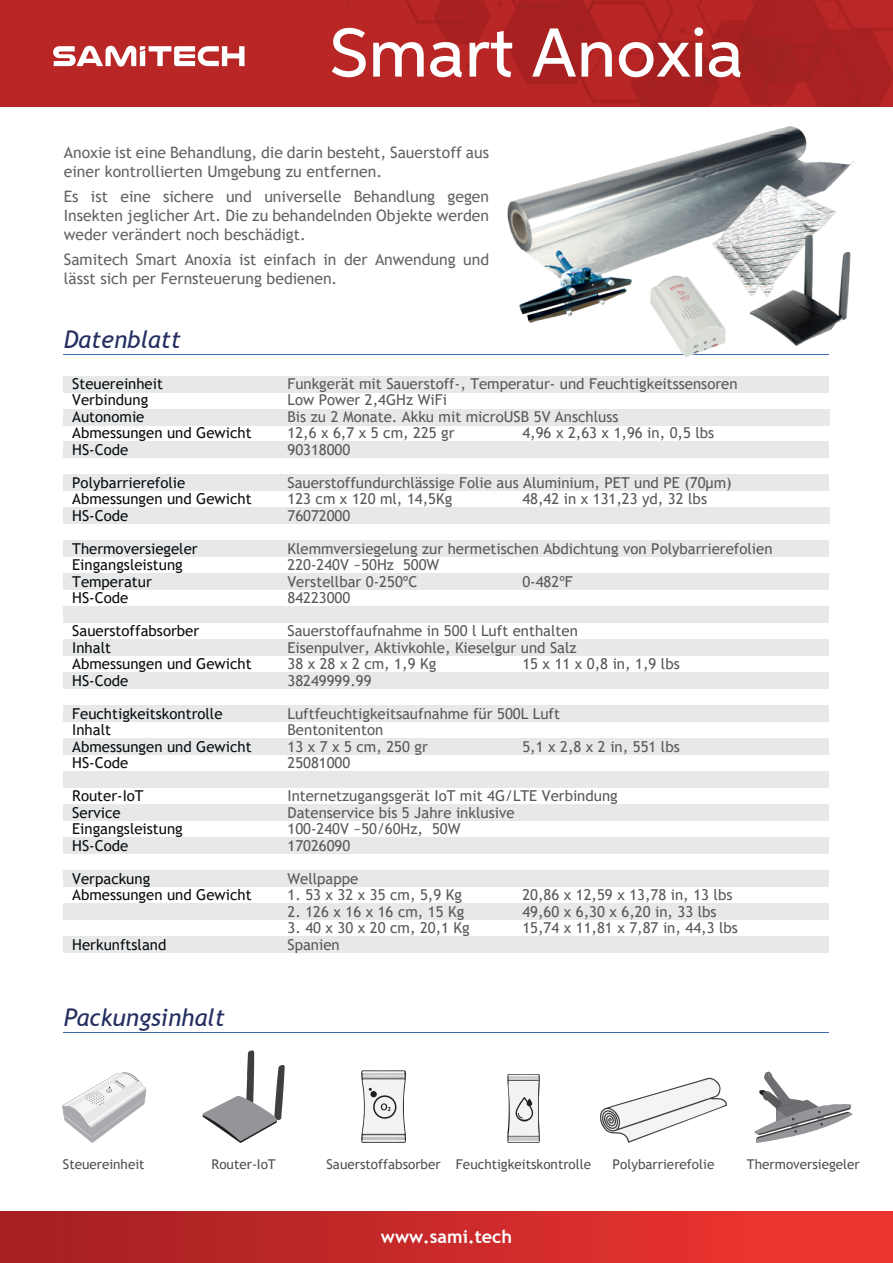
<style>
.page{position:relative;width:893px;height:1263px;background:#fff}
.page>*{position:absolute;margin:0;border:0;box-sizing:border-box;transform-origin:0 0}
.t1{font:500 69.15px "Aspira";color:#fff}
.t2{font:italic 24px "Trebuchet MS";color:#242e60}
.t3{font:700 18px "Trebuchet MS";color:#fff}
.t4{font:15.75px/18.9px "Trebuchet MS";color:#616364}
.t5{font:15px/16.5px "Trebuchet MS";color:#58595b}
.t6{font:15px/16.5px "Trebuchet MS";color:#0b0e10}
.t7{font:15px/16.5px "Trebuchet MS";color:#57585a}
.t8{font:13.5px "Trebuchet MS";color:#4f5252}
</style>
<div class="page">
<div style="left:64px;top:904px;width:765px;height:16px;background:#e7e8e9"></div>
<div style="left:64px;top:871px;width:765px;height:16px;background:#e7e8e9"></div>
<div style="left:64px;top:936px;width:765px;height:17px;background:#e7e8e9"></div>
<div style="left:64px;top:574px;width:765px;height:16px;background:#e7e8e9"></div>
<div style="left:64px;top:541px;width:765px;height:16px;background:#e7e8e9"></div>
<div style="left:64px;top:607px;width:765px;height:16px;background:#e7e8e9"></div>
<div style="left:64px;top:640px;width:765px;height:16px;background:#e7e8e9"></div>
<div style="left:64px;top:673px;width:765px;height:16px;background:#e7e8e9"></div>
<div style="left:64px;top:739px;width:765px;height:16px;background:#e7e8e9"></div>
<div style="left:64px;top:706px;width:765px;height:16px;background:#e7e8e9"></div>
<div style="left:64px;top:772px;width:765px;height:16px;background:#e7e8e9"></div>
<div style="left:64px;top:805px;width:765px;height:16px;background:#e7e8e9"></div>
<div style="left:64px;top:838px;width:765px;height:16px;background:#e7e8e9"></div>
<div style="left:0;top:1212px;width:893px;height:51px;background:linear-gradient(to right,#a22022,#f43631)"></div>
<div style="left:0;top:0;width:893px;height:106px;background:#b92626"></div>
<svg style="left:405px;top:0;width:488px;height:106px"></svg>
<svg style="left:53px;top:46px;width:191px;height:21px"></svg>
<hr style="left:64px;top:354px;width:765px;height:1px;background:#3d68b2">
<hr style="left:64px;top:1032px;width:765px;height:1px;background:#3d68b2">
<div style="left:64px;top:409px;width:765px;height:16px;background:#e7e8e9"></div>
<div style="left:64px;top:376px;width:765px;height:16px;background:#e7e8e9"></div>
<div style="left:64px;top:442px;width:765px;height:16px;background:#e7e8e9"></div>
<div style="left:64px;top:475px;width:765px;height:16px;background:#e7e8e9"></div>
<div style="left:64px;top:508px;width:765px;height:16px;background:#e7e8e9"></div>
<svg style="left:507px;top:1074px;width:33px;height:69px"></svg>
<svg style="left:203px;top:1050px;width:82px;height:93px"></svg>
<svg style="left:754px;top:1071px;width:99px;height:72px"></svg>
<svg style="left:600px;top:1077px;width:127px;height:66px"></svg>
<svg style="left:361px;top:1070px;width:45px;height:73px"></svg>
<svg style="left:62px;top:1072px;width:84px;height:71px"></svg>
<img style="left:507px;top:126px;width:347px;height:231px">
<h1 class="t1" style="left:330px;top:11px;width:415px">Smart Anoxia</h1>
<p class="t4" style="left:64px;top:143px;width:427px">Anoxie ist eine Behandlung, die darin besteht, Sauerstoff aus einer kontrollierten Umgebung zu entfernen.</p>
<p class="t4" style="left:64px;top:187px;width:427px;text-align:justify">Es ist eine sichere und universelle Behandlung gegen Insekten jeglicher Art. Die zu behandelnden Objekte werden weder verändert noch beschädigt.</p>
<p class="t4" style="left:64px;top:250px;width:427px">Samitech Smart Anoxia ist einfach in der Anwendung und lässt sich per Fernsteuerung bedienen.</p>
<h2 class="t2" style="left:64px;top:325px;width:119px">Datenblatt</h2>
<p class="t6" style="left:72px;top:375px;width:181px">Steuereinheit<br>Verbindung<br>Autonomie<br>Abmessungen und Gewicht<br>HS-Code</p>
<p class="t6" style="left:72px;top:474px;width:181px">Polybarrierefolie<br>Abmessungen und Gewicht<br>HS-Code</p>
<p class="t6" style="left:72px;top:540px;width:127px">Thermoversiegeler<br>Eingangsleistung<br>Temperatur<br>HS-Code</p>
<p class="t6" style="left:72px;top:623px;width:181px">Sauerstoffabsorber<br>Inhalt<br>Abmessungen und Gewicht<br>HS-Code</p>
<p class="t6" style="left:72px;top:705px;width:181px">Feuchtigkeitskontrolle<br>Inhalt<br>Abmessungen und Gewicht<br>HS-Code</p>
<p class="t6" style="left:72px;top:788px;width:112px">Router-IoT<br>Service<br>Eingangsleistung<br>HS-Code</p>
<p class="t6" style="left:72px;top:870px;width:181px">Verpackung<br>Abmessungen und Gewicht</p>
<p class="t6" style="left:72px;top:936px;width:96px">Herkunftsland</p>
<h2 class="t2" style="left:64px;top:1003px;width:163px">Packungsinhalt</h2>
<p class="t5" style="left:287px;top:375px;width:452px">Funkgerät mit Sauerstoff-, Temperatur- und Feuchtigkeitssensoren<br>Low Power 2,4GHz WiFi<br>Bis zu 2 Monate. Akku mit microUSB 5V Anschluss</p>
<p class="t7" style="left:287px;top:425px;width:169px">12,6 x 6,7 x 5 cm, 225 gr</p>
<p class="t7" style="left:522px;top:425px;width:193px">4,96 x 2,63 x 1,96 in, 0,5 lbs</p>
<p class="t7" style="left:287px;top:441px;width:64px">90318000</p>
<p class="t7" style="left:287px;top:474px;width:446px">Sauerstoffundurchlässige Folie aus Aluminium, PET und PE (70μm)<br>123 cm x 120 ml, 14,5Kg</p>
<p class="t7" style="left:522px;top:491px;width:186px">48,42 in x 131,23 yd, 32 lbs</p>
<p class="t7" style="left:287px;top:507px;width:64px">76072000</p>
<p class="t5" style="left:287px;top:540px;width:487px">Klemmversiegelung zur hermetischen Abdichtung von Polybarrierefolien<br>220-240V ~50Hz 500W<br>Verstellbar 0-250ºC</p>
<p class="t5" style="left:522px;top:573px;width:52px">0-482ºF</p>
<p class="t5" style="left:287px;top:590px;width:64px">84223000</p>
<p class="t5" style="left:287px;top:623px;width:292px;text-align:justify">Sauerstoffaufnahme in 500 l Luft enthalten Eisenpulver, Aktivkohle, Kieselgur und Salz 38 x 28 x 2 cm, 1,9 Kg</p>
<p class="t5" style="left:522px;top:656px;width:159px">15 x 11 x 0,8 in, 1,9 lbs</p>
<p class="t5" style="left:287px;top:672px;width:86px">38249999.99</p>
<p class="t5" style="left:287px;top:705px;width:274px">Luftfeuchtigkeitsaufnahme für 500L Luft<br>Bentonitenton<br>13 x 7 x 5 cm, 250 gr</p>
<p class="t5" style="left:522px;top:738px;width:159px">5,1 x 2,8 x 2 in, 551 lbs</p>
<p class="t5" style="left:287px;top:755px;width:64px">25081000</p>
<p class="t5" style="left:287px;top:788px;width:332px">Internetzugangsgerät IoT mit 4G/LTE Verbindung<br>Datenservice bis 5 Jahre inklusive<br>100-240V ~50/60Hz, 50W<br>17026090</p>
<p class="t5" style="left:287px;top:870px;width:72px">Wellpappe</p>
<p class="t5" style="left:287px;top:887px;width:176px">1. 53 x 32 x 35 cm, 5,9 Kg</p>
<p class="t5" style="left:522px;top:887px;width:212px">20,86 x 12,59 x 13,78 in, 13 lbs</p>
<p class="t5" style="left:287px;top:903px;width:178px">2. 126 x 16 x 16 cm, 15 Kg</p>
<p class="t5" style="left:522px;top:903px;width:196px">49,60 x 6,30 x 6,20 in, 33 lbs</p>
<p class="t5" style="left:287px;top:920px;width:184px">3. 40 x 30 x 20 cm, 20,1 Kg</p>
<p class="t5" style="left:522px;top:920px;width:217px">15,74 x 11,81 x 7,87 in, 44,3 lbs</p>
<p class="t5" style="left:287px;top:936px;width:54px">Spanien</p>
<p class="t8" style="left:63px;top:1155px;width:83px">Steuereinheit</p>
<p class="t8" style="left:212px;top:1155px;width:66px">Router-IoT</p>
<p class="t8" style="left:326px;top:1155px;width:266px">Sauerstoffabsorber Feuchtigkeitskontrolle</p>
<p class="t8" style="left:613px;top:1155px;width:103px">Polybarrierefolie</p>
<p class="t8" style="left:747px;top:1155px;width:114px">Thermoversiegeler</p>
<p class="t3" style="left:381px;top:1226px;width:133px">www.sami.tech</p>
</div>
